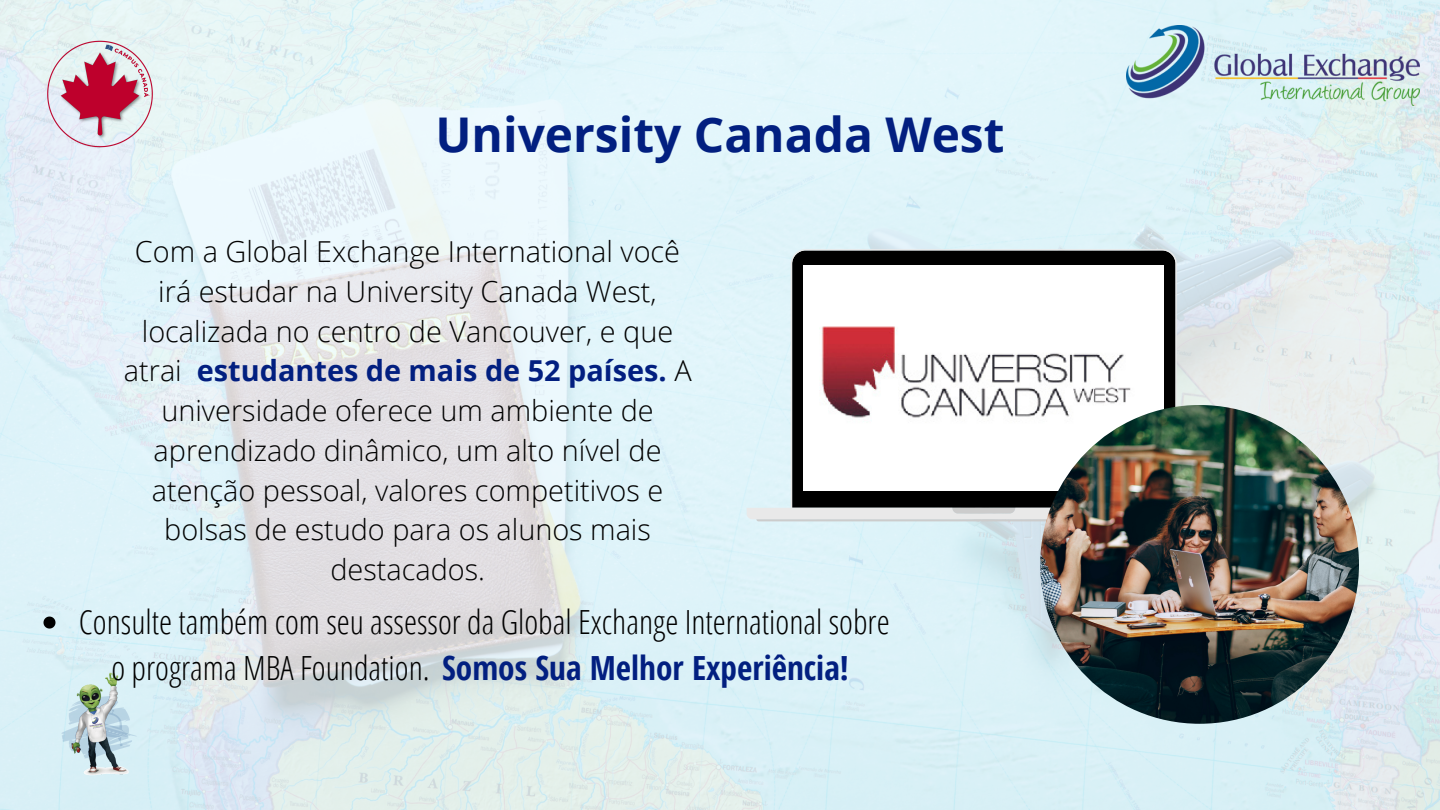
<style>
.page{position:relative;width:1440px;height:810px;background:#fff}
.page>*{position:absolute;margin:0;border:0;box-sizing:border-box;transform-origin:0 0}
.t1{font:700 47.9px "Open Sans";color:#021f80}
.t2{font:300 33.3px/46.5px "Open Sans Condensed";color:#000;text-align:center}
.t3{font:300 28.9px/39.8px "Open Sans";color:#000;text-align:center}
.s1{font-weight:700;color:#021f80}
</style>
<div class="page">
<img style="left:0;top:0;width:1440px;height:810px">
<img style="left:1127px;top:26px;width:292px;height:79px">
<img style="left:61px;top:671px;width:78px;height:106px">
<svg style="left:747px;top:249px;width:474px;height:270px;background:#868f92"></svg>
<svg style="left:756px;top:508px;width:294px;height:13px;background:#e2e2e2"></svg>
<img style="left:804px;top:266px;width:359px;height:224px">
<img style="left:1040px;top:405px;width:319px;height:319px;border-radius:50%">
<img style="left:11px;top:26px;width:177px;height:136px">
<svg style="left:43px;top:617px;width:12px;height:12px"></svg>
<p class="t1" style="left:435px;top:101px;width:571px">University Canada West</p>
<p class="t3" style="left:124px;top:231px;width:570px">Com a Global Exchange International você irá estudar na University Canada West, localizada no centro de Vancouver, e que atrai <span class="s1">estudantes de mais de 52 países.</span> A universidade oferece um ambiente de aprendizado dinâmico, um alto nível de atenção pessoal, valores competitivos e bolsas de estudo para os alunos mais destacados.</p>
<p class="t2" style="left:79px;top:598px;width:812px">Consulte também com seu assessor da Global Exchange International sobre o programa MBA Foundation. <span class="s1">Somos Sua Melhor Experiência!</span></p>
</div>
